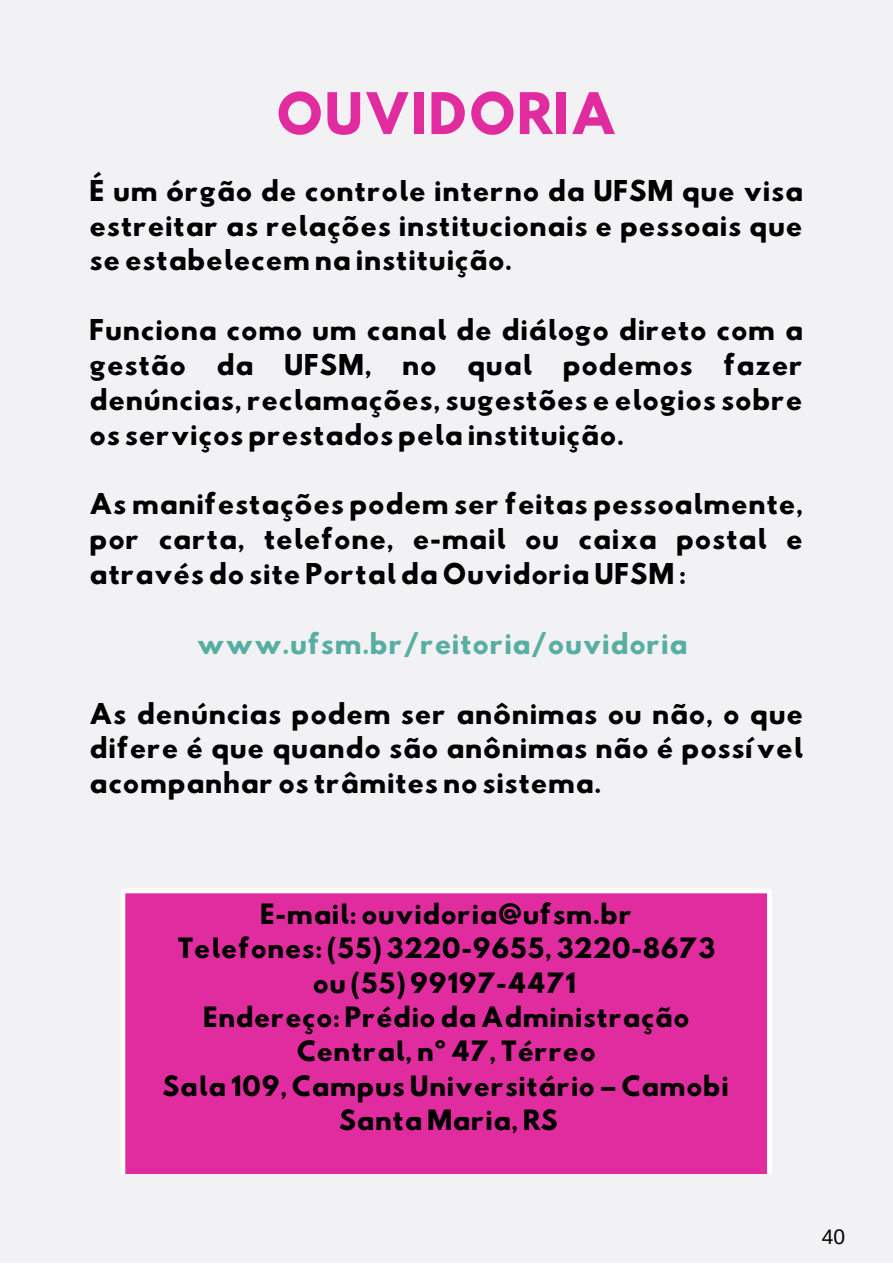
<style>
.page{position:relative;width:893px;height:1264px;background:#fff}
.page>*{position:absolute;margin:0;border:0;box-sizing:border-box;transform-origin:0 0}
.t1{font:50.85px "Hussar Bd";color:#e12c9f}
.t2{font:25.5px/34.8px "Hussar Bd";color:#000;text-align:justify}
.t3{font:25.5px "Hussar Bd";color:#58aea2}
.t4{font:24.75px/34.3px "Hussar Bd";color:#000;text-align:center}
.t5{font:21px "Arimo";color:#000}
</style>
<div class="page">
<div style="left:0;top:0;width:892px;height:1262px;background:#f2f2f4"></div>
<div style="left:121px;top:889px;width:650px;height:284px;background:#e12c9f"></div>
<h1 class="t1" style="left:275px;top:88px;width:343px">OUVIDORIA</h1>
<p class="t2" style="left:89px;top:176px;width:715px">É um órgão de controle interno da UFSM que visa estreitar as relações institucionais e pessoais que se estabelecem na instituição.</p>
<p class="t2" style="left:89px;top:316px;width:715px">Funciona como um canal de diálogo direto com a gestão da UFSM, no qual podemos fazer denúncias, reclamações, sugestões e elogios sobre os serviços prestados pela instituição.</p>
<p class="t2" style="left:89px;top:490px;width:715px">As manifestações podem ser feitas pessoalmente, por carta, telefone, e-mail ou caixa postal e através do site Portal da Ouvidoria UFSM :</p>
<p class="t3" style="left:196px;top:631px;width:493px">www.ufsm.br/reitoria/ouvidoria</p>
<p class="t2" style="left:89px;top:699px;width:715px">As denúncias podem ser anônimas ou não, o que difere é que quando são anônimas não é possível acompanhar os trâmites no sistema.</p>
<p class="t4" style="left:162px;top:900px;width:568px">E-mail: ouvidoria@ufsm.br<br>Telefones: (55) 3220-9655, 3220-8673 ou (55) 99197-4471<br>Endereço: Prédio da Administração<br>Central, nº 47, Térreo<br>Sala 109, Campus Universitário – Camobi<br>Santa Maria, RS</p>
<p class="t5" style="left:821px;top:1224px;width:25px">40</p>
</div>
